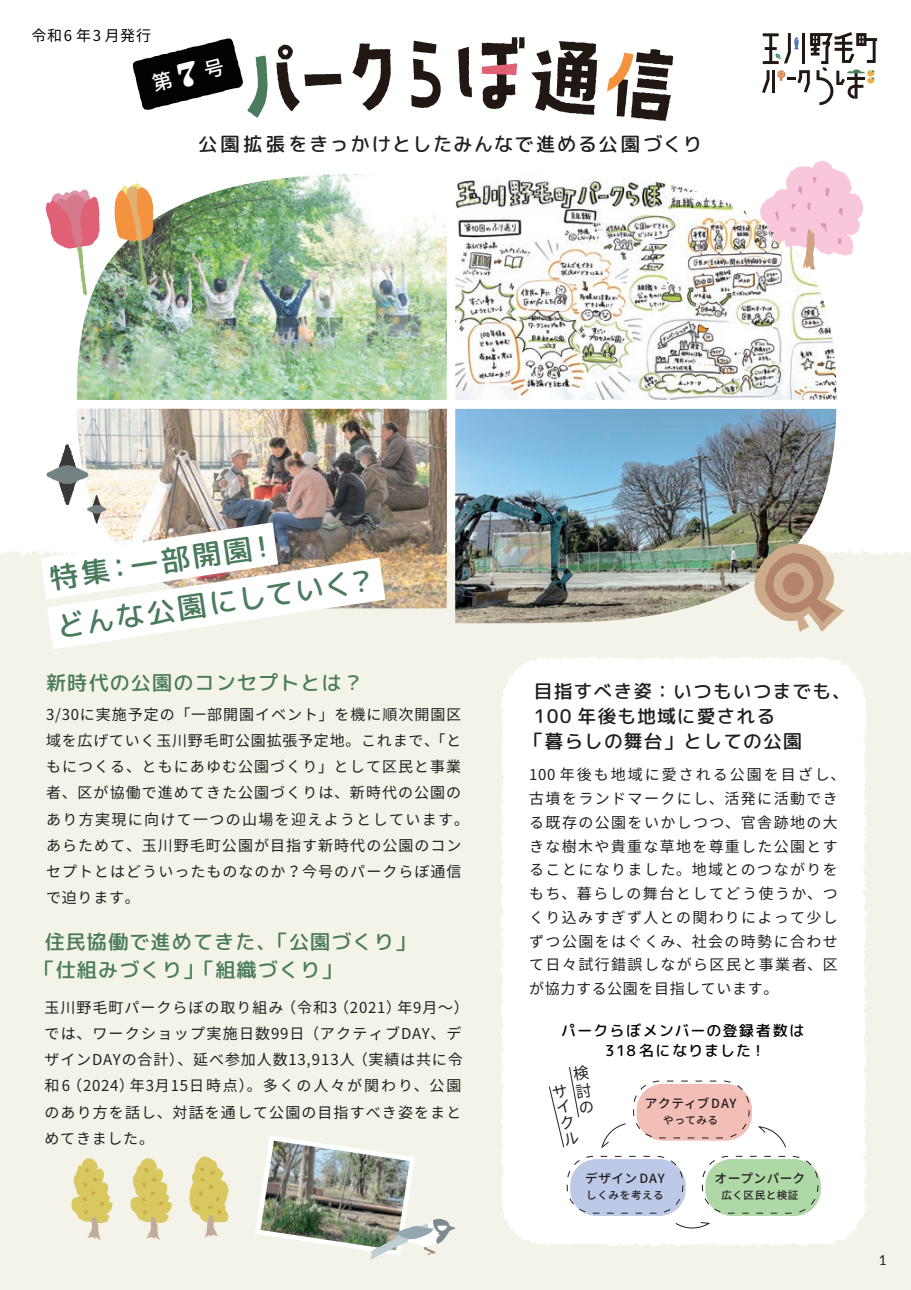
<style>
.page{position:relative;width:911px;height:1290px;background:#fff}
.page>*{position:absolute;margin:0;border:0;box-sizing:border-box;transform-origin:0 0}
.t1{font:500 28.62px/49.2px "Rounded Mplus 1 c";color:#4a7b5d}
.t2{font:500 20px/27.5px "Rounded Mplus 1 c";letter-spacing:.06em;color:#4a7b5d}
.t3{font:500 19.25px "Rounded Mplus 1 c";letter-spacing:.06em;color:#231f20}
.t4{font:500 18.75px "Rounded Mplus 1 c";letter-spacing:.06em;color:#231f20}
.t5{font:15px/26.2px "Noto Sans CJ Kjp";letter-spacing:.075em;color:#231f20}
.t6{font:15px/23.8px "Noto Sans CJ Kjp";letter-spacing:.095em;color:#231f20}
.t7{font:500 15px/20px "Rounded Mplus 1 c";letter-spacing:.08em;color:#030303;text-align:center}
.t8{font:15px "Noto Sans CJ Kjp";letter-spacing:.07em;color:#030303}
.t9{font:13.75px "Lato";color:#231f20}
.t10{font:500 12.62px "Noto Sans CJ Kjp";letter-spacing:.04em;color:#231f20}
.t11{font:500 10.5px "Noto Sans CJ Kjp";letter-spacing:.05em;color:#231f20}
</style>
<div class="page">
<div style="left:0;top:550px;width:911px;height:740px;background:#f4f3ea"></div>
<svg style="left:762px;top:32px;width:115px;height:73px"></svg>
<svg style="left:500px;top:656px;width:366px;height:590px"></svg>
<div style="left:636px;top:1084px;width:116px;height:56px;background:#f2beb6;border-radius:26px"></div>
<div style="left:570px;top:1159px;width:115px;height:57px;background:#bdc9e6;border-radius:26px"></div>
<div style="left:705px;top:1159px;width:116px;height:57px;background:#aed8a6;border-radius:26px"></div>
<div style="left:633px;top:1080px;width:116px;height:58px;border:1px dashed #231f20;border-radius:26px"></div>
<div style="left:567px;top:1156px;width:116px;height:57px;border:1px dashed #231f20;border-radius:26px"></div>
<div style="left:702px;top:1156px;width:116px;height:57px;border:1px dashed #231f20;border-radius:26px"></div>
<svg style="left:674px;top:1221px;width:37px;height:8px"></svg>
<svg style="left:757px;top:1126px;width:29px;height:22px"></svg>
<svg style="left:600px;top:1123px;width:26px;height:26px"></svg>
<svg style="left:531px;top:41px;width:66px;height:74px"></svg>
<svg style="left:276px;top:45px;width:66px;height:66px"></svg>
<svg style="left:352px;top:43px;width:39px;height:68px"></svg>
<svg style="left:481px;top:37px;width:44px;height:72px"></svg>
<svg style="left:411px;top:41px;width:30px;height:67px"></svg>
<svg style="left:458px;top:47px;width:14px;height:50px"></svg>
<svg style="left:607px;top:49px;width:66px;height:72px"></svg>
<img style="left:455px;top:179px;width:382px;height:221px">
<img style="left:77px;top:409px;width:370px;height:199px">
<img style="left:455px;top:409px;width:381px;height:214px">
<svg style="left:760px;top:161px;width:103px;height:109px"></svg>
<img style="left:76px;top:174px;width:371px;height:226px">
<svg style="left:46px;top:189px;width:54px;height:107px"></svg>
<img style="left:114px;top:183px;width:39px;height:108px">
<svg style="left:189px;top:1156px;width:40px;height:82px;background:#e1d594"></svg>
<svg style="left:130px;top:1158px;width:42px;height:82px;background:#e2d89b"></svg>
<svg style="left:71px;top:1158px;width:42px;height:82px;background:#e2d89b"></svg>
<img style="left:255px;top:1135px;width:201px;height:124px">
<img style="left:41px;top:444px;width:344px;height:205px">
<svg style="left:754px;top:543px;width:90px;height:89px;background:#cab19a"></svg>
<svg style="left:133px;top:38px;width:135px;height:80px"></svg>
<svg style="left:548px;top:1065px;width:45px;height:83px"></svg>
<p class="t8" style="left:31px;top:27px;width:121px">令和6 年3 月発行</p>
<p class="t3" style="left:198px;top:131px;width:505px">公園拡張をきっかけとしたみんなで進める公園づくり</p>
<h1 class="t1" style="left:46px;top:555px;width:323px;rotate:-9deg">特集：一部開園！<br>どんな公園にしていく？</h1>
<h2 class="t2" style="left:46px;top:669px;width:318px">新時代の公園のコンセプトとは？</h2>
<p class="t5" style="left:46px;top:701px;width:424px">3/30に実施予定の「一部開園イベント」を機に順次開園区域を広げていく玉川野毛町公園拡張予定地。これまで、「ともにつくる、ともにあゆむ公園づくり」として区民と事業者、区が協働で進めてきた公園づくりは、新時代の公園のあり方実現に向けて一つの山場を迎えようとしています。あらためて、玉川野毛町公園が目指す新時代の公園のコンセプトとはどういったものなのか？今号のパークらぼ通信で迫ります。</p>
<h2 class="t2" style="left:35px;top:928px;width:382px;text-indent:10px">住民協働で進めてきた、「公園づくり」「仕組みづくり」「組織づくり」</h2>
<p class="t5" style="left:45px;top:994px;width:426px">玉川野毛町パークらぼの取り組み（令和3（2021）年9月～）では、ワークショップ実施日数99日（アクティブDAY、デザインDAYの合計）、延べ参加人数13,913人（実績は共に令和6（2024）年3月15日時点）。多くの人々が関わり、公園のあり方を話し、対話を通して公園の目指すべき姿をまとめてきました。</p>
<p class="t4" style="left:534px;top:678px;width:318px">目指すべき姿：いつもいつまでも、</p>
<p class="t4" style="left:534px;top:703px;width:243px">100 年後も地域に愛される</p>
<p class="t4" style="left:524px;top:728px;width:279px">「暮らしの舞台」としての公園</p>
<p class="t6" style="left:529px;top:763px;width:318px">100 年後も地域に愛される公園を目ざし、古墳をランドマークにし、活発に活動できる既存の公園をいかしつつ、官舎跡地の大きな樹木や貴重な草地を尊重した公園とすることになりました。地域とのつながりをもち、暮らしの舞台としてどう使うか、つくり込みすぎず人との関わりによって少しずつ公園をはぐくみ、社会の時勢に合わせて日々試行錯誤しながら区民と事業者、区が協力する公園を目指しています。</p>
<p class="t7" style="left:561px;top:1020px;width:245px">パークらぼメンバーの登録者数は<br>318名になりました !</p>
<p class="t10" style="left:645px;top:1096px;width:93px">アクティブDAY</p>
<p class="t11" style="left:663px;top:1114px;width:56px">やってみる</p>
<p class="t10" style="left:585px;top:1171px;width:81px">デザイン DAY</p>
<p class="t11" style="left:586px;top:1189px;width:79px">しくみを考える</p>
<p class="t10" style="left:714px;top:1171px;width:92px">オープンパーク</p>
<p class="t11" style="left:721px;top:1189px;width:78px">広く区民と検証</p>
<p class="t9" style="left:879px;top:1250px;width:9px">1</p>
</div>
